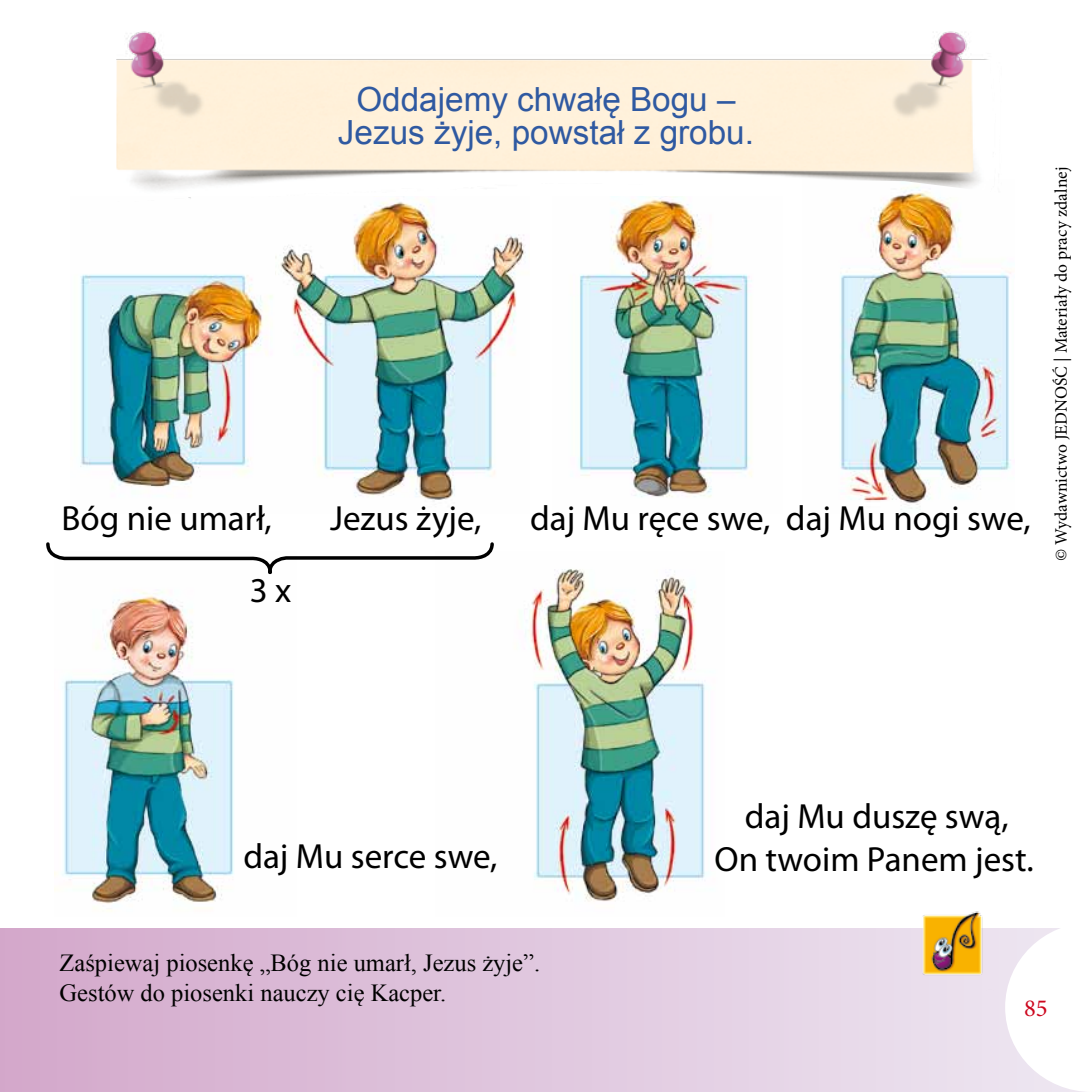
<style>
.page{position:relative;width:1092px;height:1092px;background:#fff}
.page>*{position:absolute;margin:0;border:0;box-sizing:border-box;transform-origin:0 0}
.t1{font:35px/43.4px "Myriad Pro";color:#000;text-align:center}
.t2{font:33.25px/33.2px "Arial";color:#2f59a1;text-align:center}
.t3{font:24.5px/29.4px "Times New Roman";color:#000}
.t4{font:24.5px "Minion Pro";color:#cd071e}
.t5{font:17.5px "Minion Pro";color:#000}
</style>
<div class="page">
<div style="left:0;top:928px;width:1091px;height:163px;background:linear-gradient(to right,#d3a8cb,#eee8f3)"></div>
<svg style="left:1005px;top:928px;width:86px;height:163px"></svg>
<img style="left:80px;top:274px;width:193px;height:214px">
<img style="left:275px;top:202px;width:250px;height:300px">
<img style="left:578px;top:202px;width:174px;height:295px">
<img style="left:840px;top:202px;width:171px;height:308px">
<img style="left:55px;top:592px;width:179px;height:320px">
<img style="left:525px;top:569px;width:182px;height:333px">
<img style="left:116px;top:31px;width:872px;height:171px">
<svg style="left:46px;top:542px;width:448px;height:33px"></svg>
<img style="left:904px;top:911px;width:94px;height:79px">
<p class="t2" style="left:338px;top:83px;width:417px">Oddajemy chwałę Bogu –<br>Jezus żyje, powstał z grobu.</p>
<p class="t1" style="left:61px;top:496px;width:212px">Bóg nie umarł,</p>
<p class="t1" style="left:330px;top:496px;width:153px">Jezus żyje,</p>
<p class="t1" style="left:250px;top:568px;width:43px">3 x</p>
<p class="t1" style="left:530px;top:496px;width:502px">daj Mu ręce swe, daj Mu nogi swe,</p>
<p class="t5" style="left:1049px;top:561px;width:396px;rotate:-90deg">© Wydawnictwo JEDNOŚĆ | Materiały do pracy zdalnej</p>
<p class="t1" style="left:243px;top:833px;width:256px">daj Mu serce swe,</p>
<p class="t1" style="left:714px;top:793px;width:321px">daj Mu duszę swą,<br>On twoim Panem jest.</p>
<p class="t3" style="left:60px;top:947px;width:482px">Zaśpiewaj piosenkę „Bóg nie umarł, Jezus żyje”.<br>Gestów do piosenki nauczy cię Kacper.</p>
<p class="t4" style="left:1024px;top:991px;width:25px">85</p>
</div>
